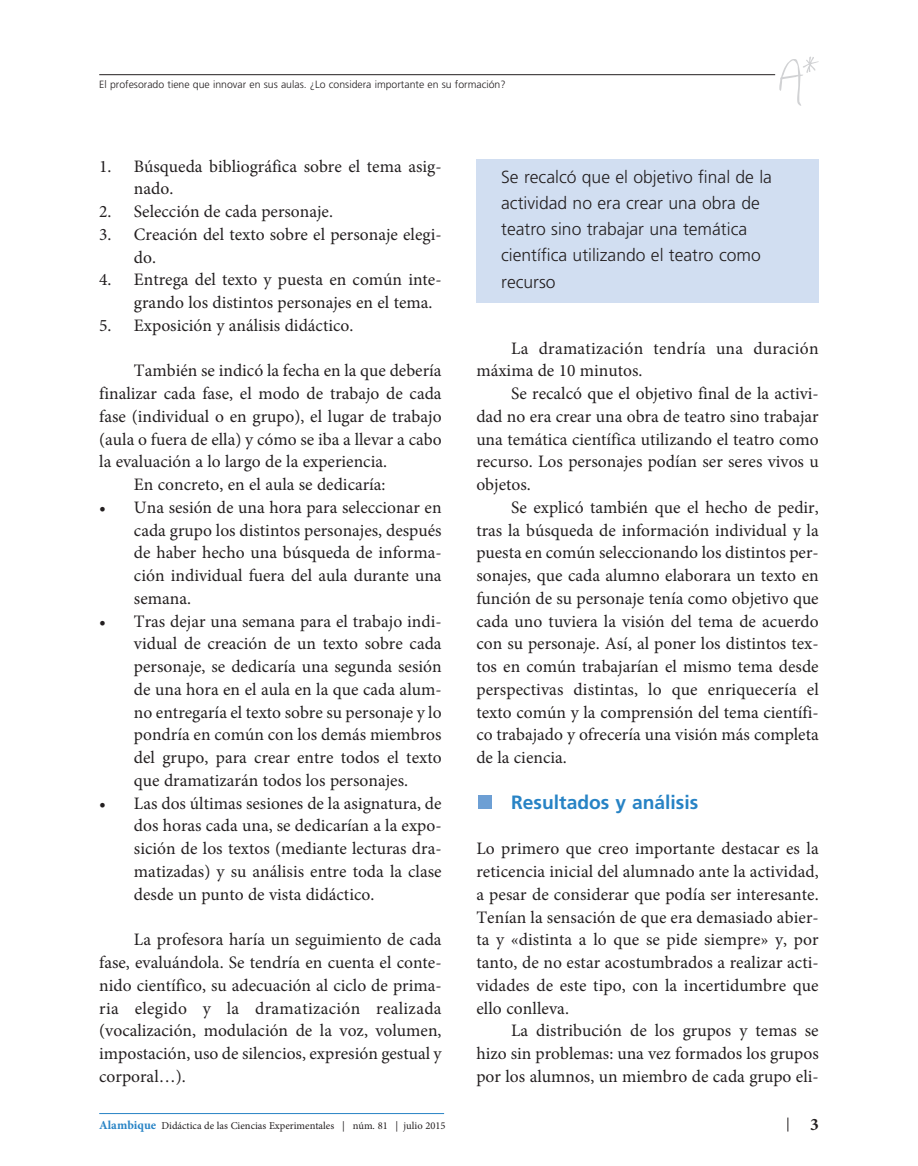
<style>
.page{position:relative;width:918px;height:1166px;background:#fff}
.page>*{position:absolute;margin:0;border:0;box-sizing:border-box;transform-origin:0 0}
.t1{font:700 19.25px "Frutiger LT Std";color:#2783c5}
.t2{font:17.5px/22.8px "Minion Pro";color:#231f20;text-align:justify}
.t3{font:300 17.5px/26.2px "Frutiger LT Std";color:#231f20}
.t4{font:700 17.5px "Minion Pro";color:#231f20}
.t5{font:300 10.5px "Frutiger LT Std";color:#231f20}
.t6{font:10.5px "Minion Pro";color:#231f20}
.s1{font-weight:700;font-size:12.25px;color:#2783c5}
</style>
<div class="page">
<hr style="left:99px;top:74px;width:676px;height:1px;background:#231f20">
<svg style="left:779px;top:57px;width:40px;height:49px"></svg>
<svg style="left:787px;top:1117px;width:1px;height:14px"></svg>
<hr style="left:99px;top:1113px;width:345px;height:1px;background:#2783c5">
<div style="left:478px;top:795px;width:14px;height:14px;background:#6d9fd4"></div>
<div style="left:476px;top:159px;width:343px;height:144px;background:#d1def1"></div>
<p class="t5" style="left:99px;top:80px;width:408px">El profesorado tiene que innovar en sus aulas. ¿Lo considera importante en su formación?</p>
<p class="t2" style="left:134px;top:156px;width:309px;text-indent:-35px">1. Búsqueda bibliográfica sobre el tema asig&shy;nado.</p>
<p class="t2" style="left:99px;top:202px;width:235px">2. Selección de cada personaje.</p>
<p class="t2" style="left:134px;top:224px;width:309px;text-indent:-35px">3. Creación del texto sobre el personaje elegi&shy;do.</p>
<p class="t2" style="left:134px;top:270px;width:309px;text-indent:-35px">4. Entrega del texto y puesta en común inte&shy;grando los distintos personajes en el tema.</p>
<p class="t2" style="left:99px;top:315px;width:256px">5. Exposición y análisis didáctico.</p>
<p class="t2" style="left:134px;top:361px;width:309px">También se indicó la fecha en la que debería</p>
<p class="t2" style="left:99px;top:384px;width:344px">finalizar cada fase, el modo de trabajo de cada</p>
<p class="t2" style="left:99px;top:406px;width:344px">fase (individual o en grupo), el lugar de trabajo</p>
<p class="t2" style="left:99px;top:429px;width:344px">(aula o fuera de ella) y cómo se iba a llevar a cabo</p>
<p class="t2" style="left:99px;top:452px;width:289px">la evaluación a lo largo de la experiencia.</p>
<p class="t2" style="left:134px;top:475px;width:253px">En concreto, en el aula se dedicaría:</p>
<p class="t2" style="left:134px;top:497px;width:309px;text-indent:-35px">• Una sesión de una hora para seleccionar en cada grupo los distintos personajes, después de haber hecho una búsqueda de informa&shy;ción individual fuera del aula durante una semana.</p>
<p class="t2" style="left:134px;top:611px;width:309px;text-indent:-35px">• Tras dejar una semana para el trabajo indi&shy;vidual de creación de un texto sobre cada personaje, se dedicaría una segunda sesión de una hora en el aula en la que cada alum&shy;no entregaría el texto sobre su personaje y lo pondría en común con los demás miembros del grupo, para crear entre todos el texto que dramatizarán todos los personajes.</p>
<p class="t2" style="left:134px;top:793px;width:309px;text-indent:-35px">• Las dos últimas sesiones de la asignatura, de dos horas cada una, se dedicarían a la expo&shy;sición de los textos (mediante lecturas dra&shy;matizadas) y su análisis entre toda la clase desde un punto de vista didáctico.</p>
<p class="t2" style="left:99px;top:930px;width:344px;text-indent:35px">La profesora haría un seguimiento de cada fase, evaluándola. Se tendría en cuenta el conte&shy;nido científico, su adecuación al ciclo de prima&shy;ria elegido y la dramatización realizada (vocalización, modulación de la voz, volumen, impostación, uso de silencios, expresión gestual y corporal…).</p>
<p class="t3" style="left:501px;top:164px;width:272px">Se recalcó que el objetivo final de la actividad no era crear una obra de teatro sino trabajar una temática científica utilizando el teatro como recurso</p>
<p class="t2" style="left:476px;top:338px;width:344px;text-indent:35px">La dramatización tendría una duración máxima de 10 minutos.</p>
<p class="t2" style="left:476px;top:384px;width:344px;text-indent:35px">Se recalcó que el objetivo final de la activi&shy;dad no era crear una obra de teatro sino trabajar una temática científica utilizando el teatro como recurso. Los personajes podían ser seres vivos u objetos.</p>
<p class="t2" style="left:476px;top:497px;width:344px;text-indent:35px">Se explicó también que el hecho de pedir, tras la búsqueda de información individual y la puesta en común seleccionando los distintos per&shy;sonajes, que cada alumno elaborara un texto en función de su personaje tenía como objetivo que cada uno tuviera la visión del tema de acuerdo con su personaje. Así, al poner los distintos tex&shy;tos en común trabajarían el mismo tema desde perspectivas distintas, lo que enriquecería el texto común y la comprensión del tema científi&shy;co trabajado y ofrecería una visión más completa de la ciencia.</p>
<p class="t1" style="left:511px;top:794px;width:189px">Resultados y análisis</p>
<p class="t2" style="left:476px;top:839px;width:344px">Lo primero que creo importante destacar es la reticencia inicial del alumnado ante la actividad, a pesar de considerar que podía ser interesante.<br>Tenían la sensación de que era demasiado abier&shy;ta y «distinta a lo que se pide siempre» y, por tanto, de no estar acostumbrados a realizar acti&shy;vidades de este tipo, con la incertidumbre que ello conlleva.</p>
<p class="t2" style="left:476px;top:1021px;width:344px;text-indent:35px">La distribución de los grupos y temas se hizo sin problemas: una vez formados los grupos por los alumnos, un miembro de cada grupo eli-</p>
<p class="t6" style="left:99px;top:1121px;width:348px"><span class="s1">Alambique</span> Didáctica de las Ciencias Experimentales | núm. 81 | julio 2015</p>
<p class="t4" style="left:810px;top:1117px;width:10px">3</p>
</div>
